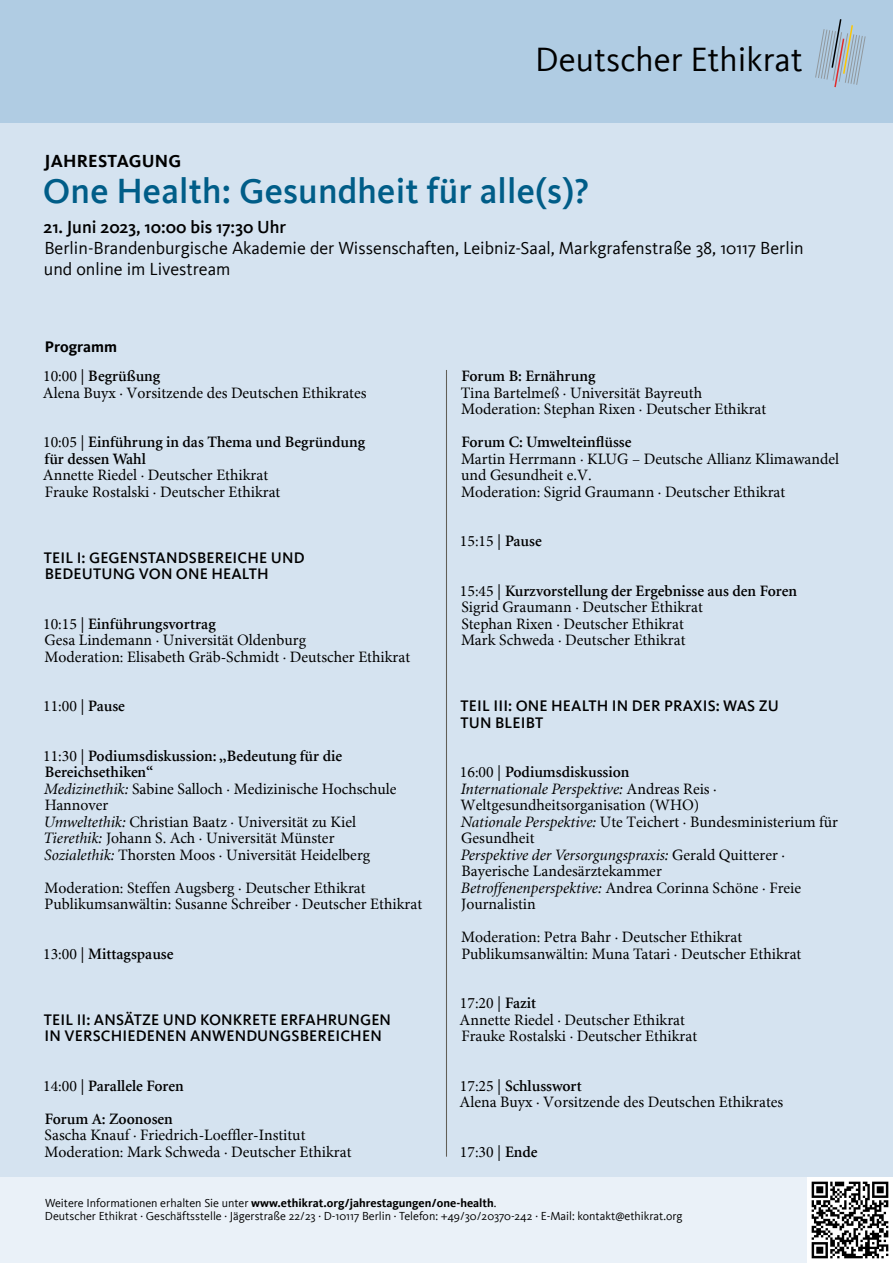
<style>
.page{position:relative;width:893px;height:1263px;background:#fff}
.page>*{position:absolute;margin:0;border:0;box-sizing:border-box;transform-origin:0 0}
.t1{font:500 36px "Kievit OT";letter-spacing:.005em;color:#005d88}
.t2{font:34.65px "Kievit OT";color:#000}
.t3{font:18px/21px "Kievit OT";color:#000}
.t4{font:500 18px "Kievit OT";color:#000}
.t5{font:700 18px "Kievit OT";letter-spacing:.015em;color:#000}
.t6{font:15.75px/16.5px "Minion";color:#000}
.t7{font:500 15.75px/16.5px "Kievit OT";letter-spacing:.01em;color:#000}
.t8{font:600 15.75px/16.5px "Minion";color:#000}
.t9{font:700 15.75px "Kievit OT";color:#000}
.t10{font:12px/13.5px "Kievit OT";color:#000}
.s1{font-weight:600}
.s2{font-weight:400}
.s3{font-style:italic}
.s4{font-weight:700}
</style>
<div class="page">
<div style="left:0;top:0;width:893px;height:123px;background:#b0cce3"></div>
<div style="left:0;top:123px;width:893px;height:1055px;background:#d5e3f0"></div>
<svg style="left:815px;top:19px;width:51px;height:69px"></svg>
<div style="left:0;top:1178px;width:893px;height:85px;background:#eaf1f8"></div>
<img style="left:808px;top:1178px;width:85px;height:85px">
<hr style="left:446px;top:370px;width:1px;height:787px;background:#625f57">
<h2 class="t2" style="left:535px;top:40px;width:269px">Deutscher Ethikrat</h2>
<p class="t5" style="left:44px;top:151px;width:138px">JAHRESTAGUNG</p>
<h1 class="t1" style="left:43px;top:171px;width:548px">One Health: Gesundheit für alle(s)?</h1>
<p class="t4" style="left:44px;top:217px;width:244px">21. Juni 2023, 10:00 bis 17:30 Uhr</p>
<p class="t3" style="left:44px;top:238px;width:761px">Berlin-Brandenburgische Akademie der Wissenschaften, Leibniz-Saal, Markgrafenstraße 38, 10117 Berlin und online im Livestream</p>
<p class="t9" style="left:45px;top:337px;width:74px">Programm</p>
<p class="t6" style="left:43px;top:368px;width:325px">10:00 | <span class="s1">Begrüßung<br></span>Alena Buyx · Vorsitzende des Deutschen Ethikrates</p>
<p class="t8" style="left:43px;top:434px;width:323px"><span class="s2">10:05 |</span> Einführung in das Thema und Begründung für dessen Wahl</p>
<p class="t6" style="left:43px;top:467px;width:239px">Annette Riedel · Deutscher Ethikrat<br>Frauke Rostalski · Deutscher Ethikrat</p>
<p class="t8" style="left:461px;top:368px;width:135px">Forum B: Ernährung</p>
<p class="t6" style="left:461px;top:384px;width:307px">Tina Bartelmeß · Universität Bayreuth<br>Moderation: Stephan Rixen · Deutscher Ethikrat</p>
<p class="t8" style="left:461px;top:434px;width:171px">Forum C: Umwelteinflüsse</p>
<p class="t6" style="left:461px;top:450px;width:379px">Martin Herrmann · KLUG – Deutsche Allianz Klimawandel und Gesundheit e.V.<br>Moderation: Sigrid Graumann · Deutscher Ethikrat</p>
<p class="t6" style="left:460px;top:533px;width:83px">15:15 | <span class="s1">Pause</span></p>
<p class="t6" style="left:460px;top:582px;width:339px">15:45 | <span class="s1">Kurzvorstellung der Ergebnisse aus den Foren </span>Sigrid Graumann · Deutscher Ethikrat<br>Stephan Rixen · Deutscher Ethikrat<br>Mark Schweda · Deutscher Ethikrat</p>
<p class="t7" style="left:44px;top:549px;width:262px">TEIL I: GEGENSTANDSBEREICHE UND<br>BEDEUTUNG VON ONE HEALTH</p>
<p class="t6" style="left:43px;top:615px;width:369px">10:15 | <span class="s1">Einführungsvortrag<br></span>Gesa Lindemann · Universität Oldenburg<br>Moderation: Elisabeth Gräb-Schmidt · Deutscher Ethikrat</p>
<p class="t6" style="left:43px;top:698px;width:83px">11:00 | <span class="s1">Pause</span></p>
<p class="t6" style="left:43px;top:747px;width:355px">11:30 | <span class="s1">Podiumsdiskussion: ‚‚Bedeutung für die Bereichsethiken“<br></span><span class="s3">Medizinethik:</span> Sabine Salloch · Medizinische Hochschule Hannover<br><span class="s3">Umweltethik:</span> Christian Baatz · Universität zu Kiel <span class="s3">Tierethik:</span> Johann S. Ach · Universität Münster <span class="s3">Sozialethik:</span> Thorsten Moos · Universität Heidelberg</p>
<p class="t6" style="left:44px;top:879px;width:379px">Moderation: Steffen Augsberg · Deutscher Ethikrat<br>Publikumsanwältin: Susanne Schreiber · Deutscher Ethikrat</p>
<p class="t8" style="left:43px;top:946px;width:132px"><span class="s2">13:00 |</span> Mittagspause</p>
<p class="t7" style="left:461px;top:698px;width:320px">TEIL III: ONE HEALTH IN DER PRAXIS: WAS ZU<br>TUN BLEIBT</p>
<p class="t6" style="left:460px;top:764px;width:380px">16:00 | <span class="s1">Podiumsdiskussion<br></span><span class="s3">Internationale Perspektive:</span> Andreas Reis · Weltgesundheitsorganisation (WHO)<br><span class="s3">Nationale Perspektive:</span> Ute Teichert · Bundesministerium für Gesundheit<br><span class="s3">Perspektive der Versorgungspraxis:</span> Gerald Quitterer · Bayerische Landesärztekammer<br><span class="s3">Betroffenenperspektive:</span> Andrea Corinna Schöne · Freie Journalistin</p>
<p class="t6" style="left:461px;top:929px;width:342px">Moderation: Petra Bahr · Deutscher Ethikrat<br>Publikumsanwältin: Muna Tatari · Deutscher Ethikrat</p>
<p class="t6" style="left:460px;top:995px;width:239px">17:20 | <span class="s1">Fazit<br></span>Annette Riedel · Deutscher Ethikrat<br>Frauke Rostalski · Deutscher Ethikrat</p>
<p class="t6" style="left:460px;top:1077px;width:325px">17:25 | <span class="s1">Schlusswort<br></span>Alena Buyx · Vorsitzende des Deutschen Ethikrates</p>
<p class="t6" style="left:460px;top:1143px;width:79px">17:30 | <span class="s1">Ende</span></p>
<p class="t10" style="left:45px;top:1196px;width:639px">Weitere Informationen erhalten Sie unter <span class="s4">www.ethikrat.org/jahrestagungen/one-health</span>.<br>Deutscher Ethikrat · Geschäftsstelle · Jägerstraße 22/23 · D-10117 Berlin · Telefon: +49/30/20370-242 · E-Mail: kontakt@ethikrat.org</p>
<p class="t7" style="left:44px;top:1011px;width:349px">TEIL II: ANSÄTZE UND KONKRETE ERFAHRUNGEN<br>IN VERSCHIEDENEN ANWENDUNGSBEREICHEN</p>
<p class="t8" style="left:43px;top:1070px;width:142px;line-height:33px"><span class="s2">14:00 |</span> Parallele Foren<br>Forum A: Zoonosen</p>
<p class="t6" style="left:44px;top:1127px;width:308px">Sascha Knauf · Friedrich-Loeffler-Institut<br>Moderation: Mark Schweda · Deutscher Ethikrat</p>
</div>
